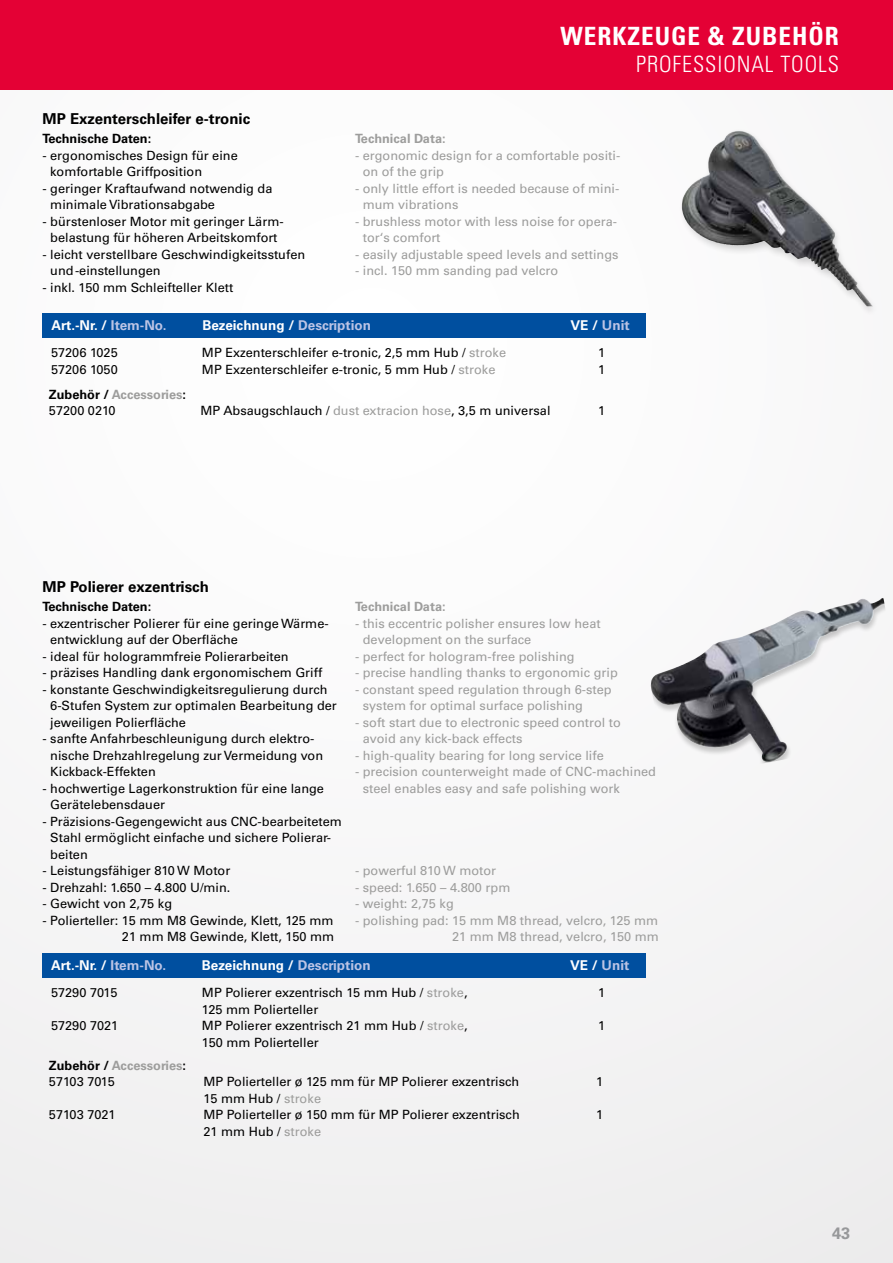
<style>
.page{position:relative;width:893px;height:1263px;background:#f9f8f9}
.page>*{position:absolute;margin:0;border:0;box-sizing:border-box;transform-origin:0 0}
.t1{font:25.2px "Univers LTCYR 67 Bold Cond";letter-spacing:.04em;color:#fff}
.t2{font:22.5px "Univers LTCYR 47 Light Cond";letter-spacing:.04em;color:#fff}
.t3{font:700 16.5px "Univers LT Pro 65";color:#97989a}
.t4{font:700 15px "Univers LT Pro 65";color:#000}
.t5{font:700 13.5px "Univers LT Pro 65";color:#fff}
.t6{font:700 13.5px "Univers LT Pro 65";color:#bcc4e5}
.t7{font:12.75px/16.5px "Univers LT Pro 55 Roman";color:#000}
.t8{font:12.75px/16.5px "Univers LT Pro 55 Roman";color:#9d9d9c}
.t9{font:700 12.75px "Univers LT Pro 65";color:#9d9d9c}
.t10{font:700 12.75px "Univers LT Pro 65";color:#000}
.s1{color:#bcc4e5}
.s2{color:#fff}
.s3{color:#9d9d9c}
.s4{color:#000}
</style>
<div class="page">
<div style="left:0;top:0;width:893px;height:89px;background:#e40135"></div>
<div style="left:43px;top:953px;width:603px;height:24px;background:#004f9f"></div>
<img style="left:650px;top:598px;width:234px;height:166px">
<div style="left:43px;top:313px;width:603px;height:24px;background:#004f9f"></div>
<div style="left:677px;top:126px;width:207px;height:188px;background:#000;opacity:.2"></div>
<img style="left:681px;top:134px;width:47px;height:110px">
<p class="t4" style="left:43px;top:110px;width:209px">MP Exzenterschleifer e-tronic</p>
<p class="t10" style="left:43px;top:131px;width:110px">Technische Daten:</p>
<p class="t7" style="left:50px;top:147px;width:189px;text-indent:-8px">- ergonomisches Design für eine komfortable Griffposition</p>
<p class="t7" style="left:50px;top:180px;width:224px;text-indent:-8px">- geringer Kraftaufwand notwendig da minimale Vibrationsabgabe</p>
<p class="t7" style="left:43px;top:213px;width:243px;text-align:center">- bürstenloser Motor mit geringer Lärm&shy;belastung für höheren Arbeitskomfort</p>
<p class="t7" style="left:50px;top:246px;width:256px;text-indent:-8px">- leicht verstellbare Geschwindigkeitsstufen und -einstellungen</p>
<p class="t7" style="left:43px;top:279px;width:192px">- inkl. 150 mm Schleifteller Klett</p>
<h1 class="t1" style="left:560px;top:21px;width:280px">WERKZEUGE &amp; ZUBEHÖR</h1>
<h2 class="t2" style="left:636px;top:49px;width:204px">PROFESSIONAL TOOLS</h2>
<p class="t9" style="left:355px;top:131px;width:92px">Technical Data:</p>
<p class="t8" style="left:363px;top:147px;width:259px;text-indent:-8px">- ergonomic design for a comfortable positi&shy;on of the grip</p>
<p class="t8" style="left:363px;top:180px;width:258px;text-indent:-8px">- only little effort is needed because of mini&shy;mum vibrations</p>
<p class="t8" style="left:363px;top:213px;width:256px;text-indent:-8px">- brushless motor with less noise for opera&shy;tor‘s comfort</p>
<p class="t8" style="left:355px;top:246px;width:265px">- easily adjustable speed levels and settings</p>
<p class="t8" style="left:355px;top:263px;width:205px">- incl. 150 mm sanding pad velcro</p>
<p class="t5" style="left:51px;top:317px;width:117px">Art.-Nr. / <span class="s1">Item-No.</span></p>
<p class="t5" style="left:202px;top:317px;width:170px">Bezeichnung / <span class="s1">Description</span></p>
<p class="t6" style="left:570px;top:317px;width:61px"><span class="s2">VE /</span> Unit</p>
<p class="t7" style="left:51px;top:345px;width:68px">57206 1025<br>57206 1050</p>
<p class="t7" style="left:202px;top:345px;width:306px">MP Exzenterschleifer e-tronic, 2,5 mm Hub / <span class="s3">stroke<br></span>MP Exzenterschleifer e-tronic, 5 mm Hub / <span class="s3">stroke</span></p>
<p class="t7" style="left:598px;top:345px;width:9px">1<br>1</p>
<p class="t9" style="left:49px;top:387px;width:139px"><span class="s4">Zubehör /</span> Accessories<span class="s4">:</span></p>
<p class="t7" style="left:49px;top:403px;width:68px">57200 0210</p>
<p class="t7" style="left:201px;top:403px;width:351px">MP Absaugschlauch / <span class="s3">dust extracion hose</span>, 3,5 m universal</p>
<p class="t7" style="left:598px;top:403px;width:9px">1</p>
<p class="t4" style="left:43px;top:577px;width:168px">MP Polierer exzentrisch</p>
<p class="t10" style="left:43px;top:599px;width:110px">Technische Daten:</p>
<p class="t7" style="left:50px;top:615px;width:280px;text-indent:-8px">- exzentrischer Polierer für eine geringe Wärme&shy;entwicklung auf der Oberfläche</p>
<p class="t7" style="left:43px;top:648px;width:248px">- ideal für hologrammfreie Polierarbeiten</p>
<p class="t7" style="left:43px;top:664px;width:281px">- präzises Handling dank ergonomischem Griff</p>
<p class="t7" style="left:50px;top:681px;width:288px;text-indent:-8px">- konstante Geschwindigkeitsregulierung durch<br>6-Stufen System zur optimalen Bearbeitung der jeweiligen Polierfläche</p>
<p class="t7" style="left:50px;top:730px;width:274px;text-indent:-8px">- sanfte Anfahrbeschleunigung durch elektro&shy;nische Drehzahlregelung zur Vermeidung von<br>Kickback-Effekten</p>
<p class="t7" style="left:50px;top:780px;width:275px;text-indent:-8px">- hochwertige Lagerkonstruktion für eine lange<br>Gerätelebensdauer</p>
<p class="t7" style="left:50px;top:813px;width:293px;text-indent:-8px">- Präzisions-Gegengewicht aus CNC-bearbeitetem<br>Stahl ermöglicht einfache und sichere Polierar&shy;beiten</p>
<p class="t7" style="left:43px;top:862px;width:189px">- Leistungsfähiger 810 W Motor</p>
<p class="t7" style="left:43px;top:879px;width:189px">- Drehzahl: 1.650 – 4.800 U/min.</p>
<p class="t7" style="left:43px;top:895px;width:131px">- Gewicht von 2,75 kg</p>
<p class="t7" style="left:43px;top:912px;width:293px;text-align:right">- Polierteller: 15 mm M8 Gewinde, Klett, 125 mm<br>21 mm M8 Gewinde, Klett, 150 mm</p>
<p class="t9" style="left:355px;top:599px;width:92px">Technical Data:</p>
<p class="t8" style="left:363px;top:615px;width:239px;text-indent:-8px">- this eccentric polisher ensures low heat development on the surface</p>
<p class="t8" style="left:355px;top:648px;width:221px">- perfect for hologram-free polishing</p>
<p class="t8" style="left:355px;top:664px;width:264px">- precise handling thanks to ergonomic grip</p>
<p class="t8" style="left:363px;top:681px;width:250px;text-indent:-8px">- constant speed regulation through 6-step system for optimal surface polishing</p>
<p class="t8" style="left:363px;top:714px;width:260px;text-indent:-8px">- soft start due to electronic speed control to avoid any kick-back effects</p>
<p class="t8" style="left:355px;top:747px;width:250px">- high-quality bearing for long service life</p>
<p class="t8" style="left:363px;top:763px;width:295px;text-indent:-8px">- precision counterweight made of CNC-machined steel enables easy and safe polishing work</p>
<p class="t8" style="left:355px;top:862px;width:143px">- powerful 810 W motor</p>
<p class="t8" style="left:355px;top:879px;width:157px">- speed: 1.650 – 4.800 rpm</p>
<p class="t8" style="left:355px;top:895px;width:100px">- weight: 2,75 kg</p>
<p class="t8" style="left:355px;top:912px;width:305px;text-align:right">- polishing pad: 15 mm M8 thread, velcro, 125 mm<br>21 mm M8 thread, velcro, 150 mm</p>
<p class="t5" style="left:51px;top:957px;width:117px">Art.-Nr. / <span class="s1">Item-No.</span></p>
<p class="t5" style="left:202px;top:957px;width:170px">Bezeichnung / <span class="s1">Description</span></p>
<p class="t6" style="left:570px;top:957px;width:61px"><span class="s2">VE /</span> Unit</p>
<p class="t7" style="left:51px;top:984px;width:68px">57290 7015</p>
<p class="t7" style="left:51px;top:1017px;width:69px">57290 7021</p>
<p class="t7" style="left:202px;top:984px;width:267px">MP Polierer exzentrisch 15 mm Hub / <span class="s3">stroke</span>,<br>125 mm Polierteller<br>MP Polierer exzentrisch 21 mm Hub / <span class="s3">stroke</span>,<br>150 mm Polierteller</p>
<p class="t7" style="left:598px;top:984px;width:9px">1</p>
<p class="t7" style="left:598px;top:1017px;width:9px">1</p>
<p class="t9" style="left:49px;top:1057px;width:139px"><span class="s4">Zubehör /</span> Accessories<span class="s4">:</span></p>
<p class="t7" style="left:49px;top:1073px;width:67px">57103 7015</p>
<p class="t7" style="left:203px;top:1073px;width:317px">MP Polierteller ø 125 mm für MP Polierer exzentrisch</p>
<p class="t7" style="left:596px;top:1073px;width:9px">1</p>
<p class="t7" style="left:203px;top:1090px;width:119px">15 mm Hub / <span class="s3">stroke</span></p>
<p class="t7" style="left:49px;top:1106px;width:68px">57103 7021</p>
<p class="t7" style="left:203px;top:1106px;width:318px">MP Polierteller ø 150 mm für MP Polierer exzentrisch</p>
<p class="t7" style="left:596px;top:1106px;width:9px">1</p>
<p class="t7" style="left:203px;top:1123px;width:119px">21 mm Hub / <span class="s3">stroke</span></p>
<p class="t3" style="left:832px;top:1223px;width:20px">43</p>
</div>
